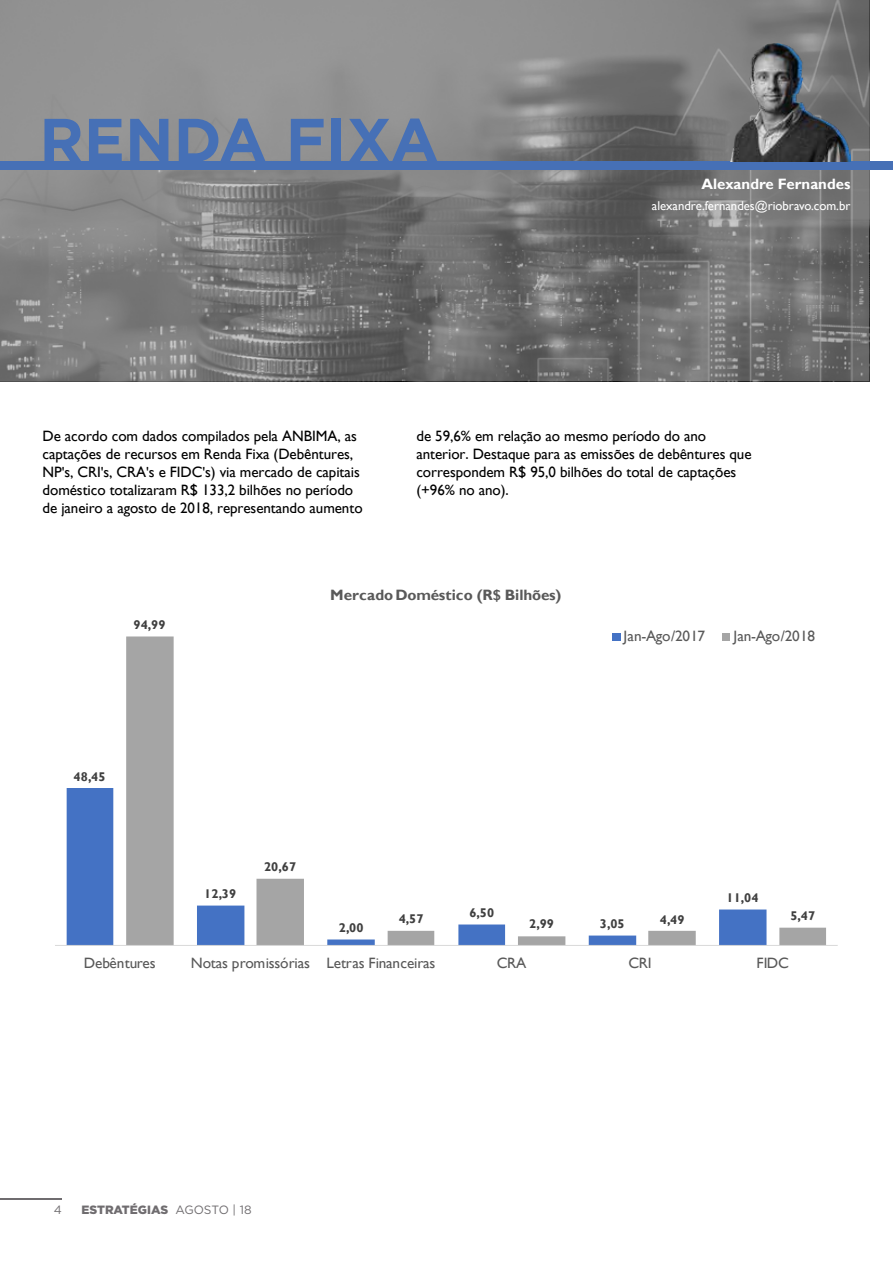
<style>
.page{position:relative;width:893px;height:1263px;background:#fff}
.page>*{position:absolute;margin:0;border:0;box-sizing:border-box;transform-origin:0 0}
.t1{font:700 61.5px "Gotham";color:#4670b6}
.t2{font:15px/18px "Gill Sans";letter-spacing:-.005em;color:#000}
.t3{font:15px "Gill Sans";letter-spacing:-.01em;color:#595959}
.t4{font:700 15px "Gill Sans";letter-spacing:-.01em;color:#595959}
.t5{font:700 15px "Gill Sans";color:#fff}
.t6{font:12.75px "Gill Sans";color:#fff}
.t7{font:700 12.6px "Gill Sans";letter-spacing:.01em;color:#404040}
.t8{font:900 12px "Gotham";letter-spacing:-.005em;color:#6f6c6f}
.t9{font:12px "Gotham";color:#6f6c6f}
.s1{font-weight:400}
</style>
<div class="page">
<hr style="left:0;top:1198px;width:62px;height:1px;background:#6f6c6f">
<img style="left:0;top:0;width:870px;height:382px">
<div style="left:0;top:162px;width:893px;height:8px;background:#4670b6"></div>
<img style="left:731px;top:44px;width:119px;height:118px">
<div style="left:67px;top:788px;width:47px;height:157px;background:#4472c4"></div>
<svg style="left:126px;top:636px;width:700px;height:309px"></svg>
<hr style="left:55px;top:945px;width:783px;height:1px;background:#d9d9d9">
<div style="left:612px;top:633px;width:8px;height:8px;background:#4472c4"></div>
<div style="left:722px;top:633px;width:7px;height:8px;background:#a5a5a5"></div>
<h1 class="t1" style="left:39px;top:99px;width:401px">RENDA FIXA</h1>
<p class="t5" style="left:701px;top:175px;width:151px">Alexandre Fernandes</p>
<p class="t6" style="left:652px;top:198px;width:200px">alexandre.fernandes@riobravo.com.br</p>
<p class="t2" style="left:43px;top:426px;width:322px">De acordo com dados compilados pela ANBIMA, as captações de recursos em Renda Fixa (Debêntures, NP's, CRI's, CRA's e FIDC's) via mercado de capitais doméstico totalizaram R$ 133,2 bilhões no período de janeiro a agosto de 2018, representando aumento</p>
<p class="t2" style="left:416px;top:426px;width:337px">de 59,6% em relação ao mesmo período do ano anterior. Destaque para as emissões de debêntures que correspondem R$ 95,0 bilhões do total de captações (+96% no ano).</p>
<p class="t7" style="left:133px;top:617px;width:34px">94,99</p>
<p class="t4" style="left:330px;top:586px;width:233px">Mercado Doméstico (R$ Bilhões)</p>
<p class="t3" style="left:624px;top:628px;width:83px">Jan-Ago/2017</p>
<p class="t3" style="left:733px;top:628px;width:83px">Jan-Ago/2018</p>
<p class="t7" style="left:74px;top:769px;width:34px">48,45</p>
<p class="t7" style="left:204px;top:886px;width:34px">12,39</p>
<p class="t7" style="left:264px;top:859px;width:34px">20,67</p>
<p class="t7" style="left:339px;top:920px;width:26px">2,00</p>
<p class="t7" style="left:726px;top:890px;width:34px">11,04</p>
<p class="t7" style="left:469px;top:905px;width:26px">6,50</p>
<p class="t7" style="left:399px;top:911px;width:26px">4,57</p>
<p class="t7" style="left:529px;top:916px;width:26px">2,99</p>
<p class="t7" style="left:660px;top:912px;width:26px">4,49</p>
<p class="t7" style="left:790px;top:908px;width:26px">5,47</p>
<p class="t7" style="left:600px;top:916px;width:26px">3,05</p>
<p class="t3" style="left:84px;top:954px;width:73px">Debêntures</p>
<p class="t3" style="left:191px;top:954px;width:246px">Notas promissórias Letras Financeiras</p>
<p class="t3" style="left:497px;top:954px;width:31px">CRA</p>
<p class="t3" style="left:628px;top:954px;width:25px">CRI</p>
<p class="t3" style="left:756px;top:954px;width:34px">FIDC</p>
<p class="t9" style="left:54px;top:1202px;width:10px">4</p>
<p class="t8" style="left:82px;top:1202px;width:172px">ESTRATÉGIAS <span class="s1">AGOSTO | 18</span></p>
</div>
